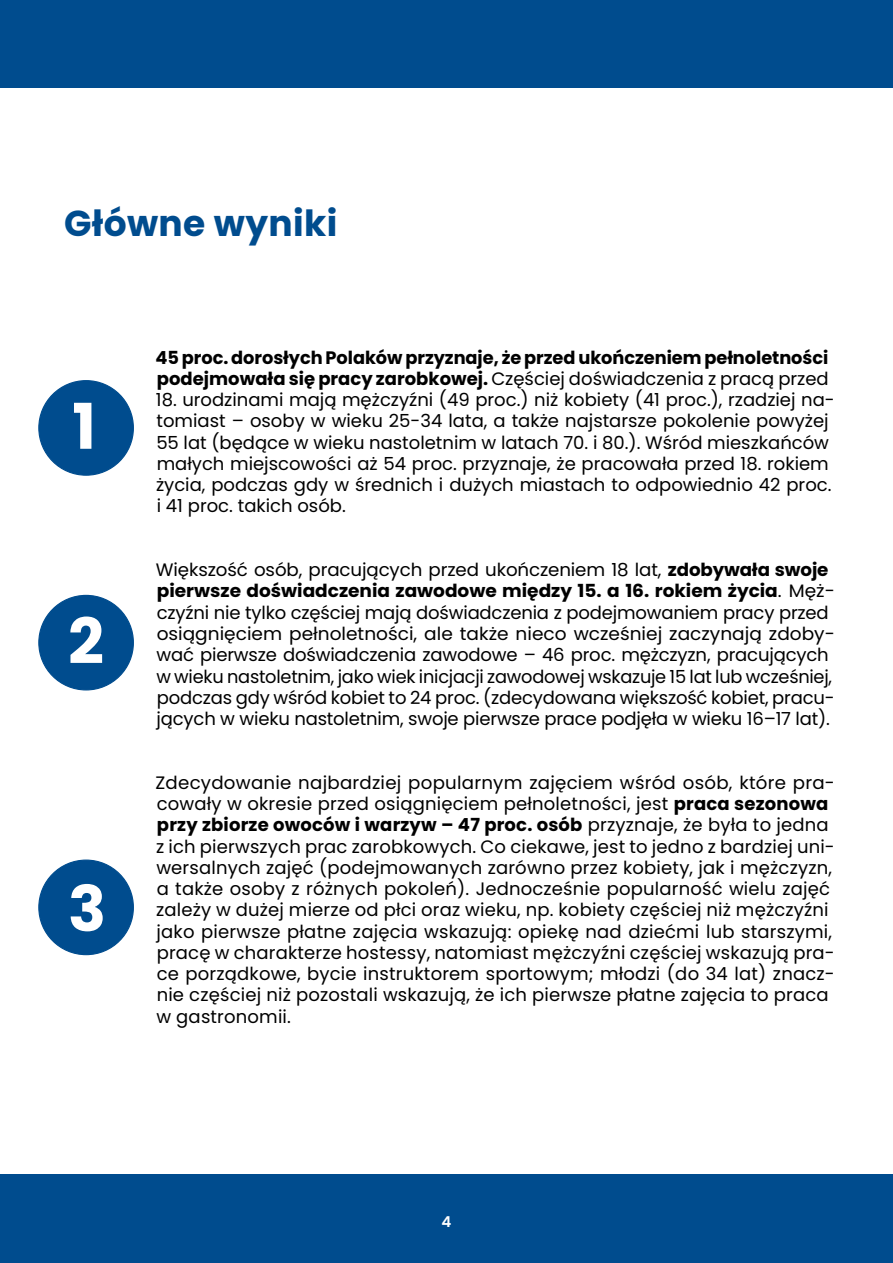
<style>
.page{position:relative;width:893px;height:1263px;background:#fff}
.page>*{position:absolute;margin:0;border:0;box-sizing:border-box;transform-origin:0 0}
.t1{font:700 63px "Poppins";color:#fff}
.t2{font:700 36px "Poppins";letter-spacing:.01em;color:#004c8e}
.t3{font:18px/21.3px "Poppins";color:#000}
.t4{font:700 18px/21.3px "Poppins";letter-spacing:-.005em;color:#000}
.t5{font:600 15px "Poppins";color:#fff}
.s1{font-weight:400}
.s2{font-weight:700}
</style>
<div class="page">
<div style="left:0;top:1175px;width:893px;height:88px;background:#004c8e"></div>
<div style="left:39px;top:381px;width:94px;height:94px;background:#004c8e;border-radius:50%"></div>
<div style="left:39px;top:595px;width:94px;height:95px;background:#004c8e;border-radius:50%"></div>
<div style="left:39px;top:860px;width:94px;height:95px;background:#004c8e;border-radius:50%"></div>
<div style="left:0;top:0;width:893px;height:87px;background:#004c8e"></div>
<h2 class="t2" style="left:64px;top:203px;width:275px">Główne wyniki</h2>
<h1 class="t1" style="left:72px;top:390px;width:25px">1</h1>
<h1 class="t1" style="left:68px;top:605px;width:37px">2</h1>
<h1 class="t1" style="left:68px;top:872px;width:40px">3</h1>
<p class="t4" style="left:155px;top:347px;width:675px">45 proc. dorosłych Polaków przyznaje, że przed ukończeniem pełnoletności podejmowała się pracy zarobkowej. <span class="s1">Częściej doświadczenia z pracą przed</span></p>
<p class="t3" style="left:156px;top:389px;width:680px">18. urodzinami mają mężczyźni (49 proc.) niż kobiety (41 proc.), rzadziej na&shy;tomiast – osoby w wieku 25-34 lata, a także najstarsze pokolenie powyżej 55 lat (będące w wieku nastoletnim w latach 70. i 80.). Wśród mieszkańców małych miejscowości aż 54 proc. przyznaje, że pracowała przed 18. rokiem życia, podczas gdy w średnich i dużych miastach to odpowiednio 42 proc. i 41 proc. takich osób.</p>
<p class="t3" style="left:156px;top:559px;width:680px">Większość osób, pracujących przed ukończeniem 18 lat, <span class="s2">zdobywała swoje pierwsze doświadczenia zawodowe między 15. a 16. rokiem życia</span>. Męż&shy;czyźni nie tylko częściej mają doświadczenia z podejmowaniem pracy przed osiągnięciem pełnoletności, ale także nieco wcześniej zaczynają zdoby&shy;wać pierwsze doświadczenia zawodowe – 46 proc. mężczyzn, pracujących w wieku nastoletnim, jako wiek inicjacji zawodowej wskazuje 15 lat lub wcześniej, podczas gdy wśród kobiet to 24 proc. (zdecydowana większość kobiet, pracu&shy;jących w wieku nastoletnim, swoje pierwsze prace podjęła w wieku 16–17 lat).</p>
<p class="t3" style="left:156px;top:772px;width:681px">Zdecydowanie najbardziej popularnym zajęciem wśród osób, które pra&shy;cowały w okresie przed osiągnięciem pełnoletności, jest <span class="s2">praca sezonowa przy zbiorze owoców i warzyw – 47 proc. osób</span> przyznaje, że była to jedna z ich pierwszych prac zarobkowych. Co ciekawe, jest to jedno z bardziej uni&shy;wersalnych zajęć (podejmowanych zarówno przez kobiety, jak i mężczyzn, a także osoby z różnych pokoleń). Jednocześnie popularność wielu zajęć zależy w dużej mierze od płci oraz wieku, np. kobiety częściej niż mężczyźni jako pierwsze płatne zajęcia wskazują: opiekę nad dziećmi lub starszymi, pracę w charakterze hostessy, natomiast mężczyźni częściej wskazują pra&shy;ce porządkowe, bycie instruktorem sportowym; młodzi (do 34 lat) znacz&shy;nie częściej niż pozostali wskazują, że ich pierwsze płatne zajęcia to praca w gastronomii.</p>
<p class="t5" style="left:441px;top:1213px;width:11px">4</p>
</div>
